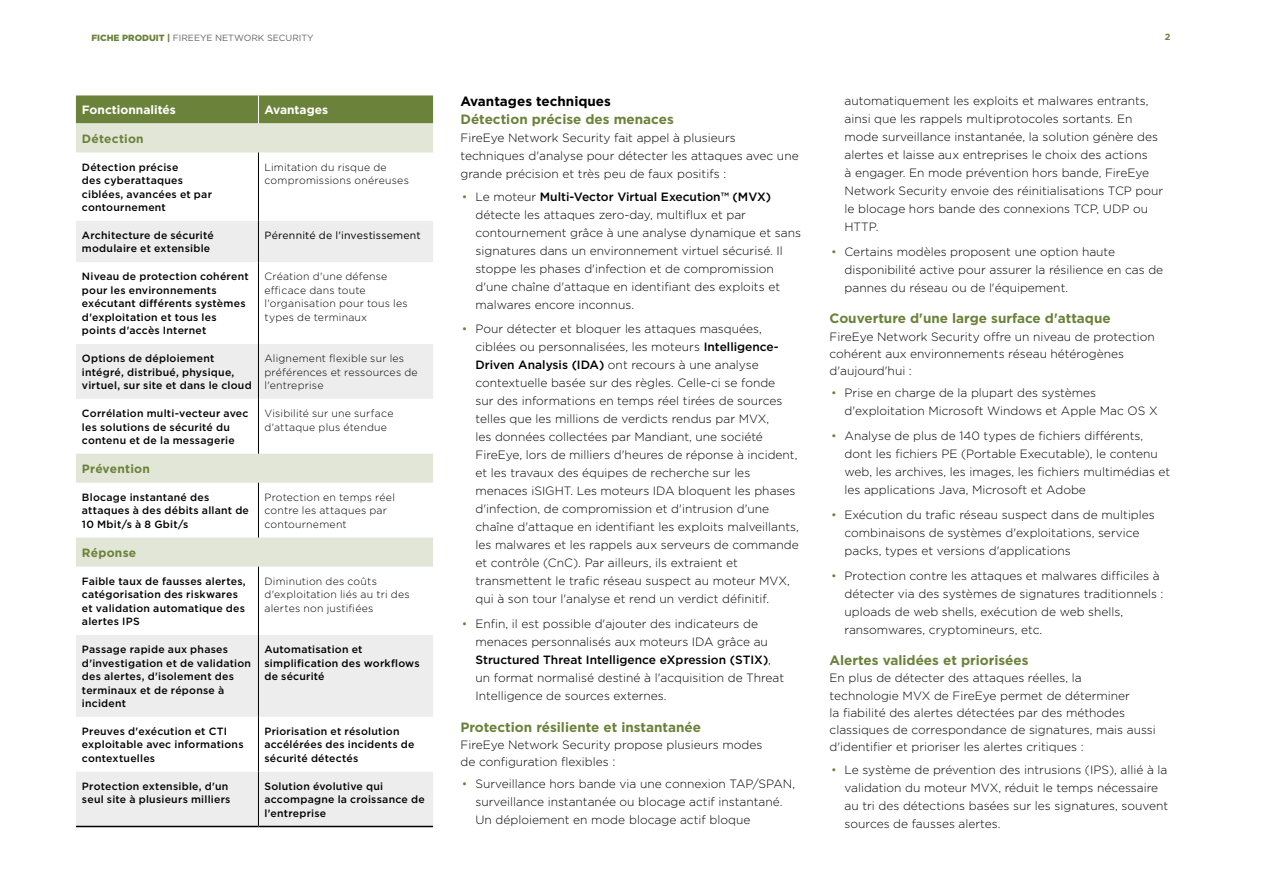
<style>
.page{position:relative;width:1263px;height:893px;background:#fff}
.page>*{position:absolute;margin:0;border:0;box-sizing:border-box;transform-origin:0 0}
.t1{font:700 13.5px "Gotham";color:#6b823a}
.t2{font:700 13.5px "Gotham";color:#000}
.t3{font:300 12px/18px "Gotham";color:#000}
.t4{font:700 12px "Gotham";letter-spacing:.02em;color:#6b823a}
.t5{font:700 12px "Gotham";color:#fff}
.t6{font:500 10.5px/13.5px "Gotham";letter-spacing:.02em;color:#000}
.t7{font:300 10.5px/13.5px "Gotham";letter-spacing:.02em;color:#000}
.t8{font:10.5px "Gotham";letter-spacing:.02em;color:#000}
.t9{font:9px "Gotham";color:#656565}
.t10{font:700 9px "Gotham";color:#6b823a}
.s1{font-weight:900;color:#6b823a}
.s2{color:#6b823a}
.s3{font-weight:500}
.s4{font-size:12.75px}
</style>
<div class="page">
<svg style="left:76px;top:123px;width:357px;height:98px"></svg>
<svg style="left:76px;top:221px;width:357px;height:605px"></svg>
<hr style="left:258px;top:152px;width:1px;height:69px;background:#000">
<hr style="left:258px;top:221px;width:1px;height:41px;background:#000">
<hr style="left:258px;top:262px;width:1px;height:82px;background:#000">
<hr style="left:258px;top:344px;width:1px;height:55px;background:#000">
<hr style="left:258px;top:399px;width:1px;height:55px;background:#000">
<hr style="left:258px;top:483px;width:1px;height:55px;background:#000">
<hr style="left:258px;top:567px;width:1px;height:68px;background:#000">
<hr style="left:258px;top:635px;width:1px;height:82px;background:#000">
<hr style="left:258px;top:717px;width:1px;height:55px;background:#000">
<hr style="left:258px;top:772px;width:1px;height:54px;background:#000">
<hr style="left:76px;top:826px;width:182px;height:1px;background:#000">
<hr style="left:258px;top:826px;width:175px;height:1px;background:#000">
<div style="left:76px;top:95px;width:357px;height:28px;background:#6b823a"></div>
<p class="t9" style="left:91px;top:33px;width:224px"><span class="s1">FICHE PRODUIT |</span> FIREEYE NETWORK SECURITY</p>
<p class="t10" style="left:1165px;top:31px;width:7px">2</p>
<p class="t5" style="left:82px;top:102px;width:96px">Fonctionnalités</p>
<p class="t5" style="left:264px;top:102px;width:65px">Avantages</p>
<p class="t4" style="left:82px;top:131px;width:63px">Détection</p>
<p class="t6" style="left:82px;top:160px;width:132px">Détection précise<br>des cyberattaques ciblées, avancées et par contournement</p>
<p class="t7" style="left:264px;top:160px;width:146px">Limitation du risque de compromissions onéreuses</p>
<p class="t6" style="left:82px;top:228px;width:133px">Architecture de sécurité modulaire et extensible</p>
<p class="t8" style="left:264px;top:228px;width:158px">Pérennité de l'investissement</p>
<p class="t6" style="left:82px;top:270px;width:168px">Niveau de protection cohérent pour les environnements exécutant différents systèmes d'exploitation et tous les points d'accès Internet</p>
<p class="t7" style="left:264px;top:270px;width:145px">Création d'une défense efficace dans toute l'organisation pour tous les types de terminaux</p>
<p class="t6" style="left:82px;top:352px;width:171px">Options de déploiement intégré, distribué, physique, virtuel, sur site et dans le cloud</p>
<p class="t7" style="left:264px;top:351px;width:155px">Alignement flexible sur les préférences et ressources de l'entreprise</p>
<p class="t6" style="left:82px;top:406px;width:168px">Corrélation multi-vecteur avec les solutions de sécurité du contenu et de la messagerie</p>
<p class="t7" style="left:264px;top:406px;width:131px">Visibilité sur une surface d'attaque plus étendue</p>
<p class="t4" style="left:82px;top:461px;width:69px">Prévention</p>
<p class="t6" style="left:82px;top:490px;width:169px">Blocage instantané des attaques à des débits allant de<br>10 Mbit/s à 8 Gbit/s</p>
<p class="t7" style="left:264px;top:490px;width:132px">Protection en temps réel contre les attaques par contournement</p>
<p class="t4" style="left:82px;top:545px;width:56px">Réponse</p>
<p class="t6" style="left:82px;top:574px;width:165px">Faible taux de fausses alertes, catégorisation des riskwares et validation automatique des alertes IPS</p>
<p class="t7" style="left:264px;top:574px;width:147px">Diminution des coûts d'exploitation liés au tri des alertes non justifiées</p>
<p class="t6" style="left:82px;top:642px;width:171px">Passage rapide aux phases d'investigation et de validation des alertes, d'isolement des terminaux et de réponse à incident</p>
<p class="t6" style="left:264px;top:642px;width:157px">Automatisation et simplification des workflows de sécurité</p>
<p class="t6" style="left:82px;top:724px;width:163px">Preuves d'exécution et CTI exploitable avec informations contextuelles</p>
<p class="t6" style="left:264px;top:724px;width:152px">Priorisation et résolution accélérées des incidents de sécurité détectés</p>
<p class="t6" style="left:82px;top:779px;width:150px">Protection extensible, d'un seul site à plusieurs milliers</p>
<p class="t6" style="left:264px;top:779px;width:162px">Solution évolutive qui accompagne la croissance de l'entreprise</p>
<p class="t2" style="left:460px;top:93px;width:152px">Avantages techniques</p>
<p class="t1" style="left:460px;top:111px;width:215px">Détection précise des menaces</p>
<p class="t3" style="left:460px;top:129px;width:340px">FireEye Network Security fait appel à plusieurs techniques d'analyse pour détecter les attaques avec une grande précision et très peu de faux positifs :</p>
<p class="t3" style="left:475px;top:187px;width:327px;text-indent:-14px"><span class="s2">•</span> Le moteur <span class="s3">Multi-Vector Virtual Execution™ (MVX) </span>détecte les attaques zero-day, multiflux et par contournement grâce à une analyse dynamique et sans signatures dans un environnement virtuel sécurisé. Il stoppe les phases d'infection et de compromission d'une chaîne d'attaque en identifiant des exploits et malwares encore inconnus.</p>
<p class="t3" style="left:475px;top:320px;width:325px;text-indent:-14px"><span class="s2">•</span> Pour détecter et bloquer les attaques masquées, ciblées ou personnalisées, les moteurs <span class="s3">Intelligence-Driven Analysis (IDA)</span> ont recours à une analyse contextuelle basée sur des règles. Celle-ci se fonde<br>sur des informations en temps réel tirées de sources telles que les millions de verdicts rendus par MVX,<br>les données collectées par Mandiant, une société FireEye, lors de milliers d'heures de réponse à incident, et les travaux des équipes de recherche sur les menaces iSIGHT. Les moteurs IDA bloquent les phases d'infection, de compromission et d'intrusion d'une chaîne d'attaque en identifiant les exploits malveillants, les malwares et les rappels aux serveurs de commande et contrôle (CnC). Par ailleurs, ils extraient et transmettent le trafic réseau suspect au moteur MVX, qui à son tour l'analyse et rend un verdict définitif.</p>
<p class="t3" style="left:475px;top:615px;width:310px;text-indent:-14px"><span class="s2">•</span> Enfin, il est possible d'ajouter des indicateurs de menaces personnalisés aux moteurs IDA grâce au <span class="s3">Structured Threat Intelligence eXpression (STIX)</span>, un format normalisé destiné à l'acquisition de Threat Intelligence de sources externes.</p>
<p class="t1" style="left:460px;top:718px;width:242px">Protection résiliente et instantanée</p>
<p class="t3" style="left:460px;top:736px;width:303px;line-height:17.2px">FireEye Network Security propose plusieurs modes de configuration flexibles <span class="s4">:</span></p>
<p class="t3" style="left:475px;top:775px;width:321px;text-indent:-14px"><span class="s2">•</span> Surveillance hors bande via une connexion TAP/SPAN, surveillance instantanée ou blocage actif instantané.<br>Un déploiement en mode blocage actif bloque</p>
<p class="t3" style="left:844px;top:91px;width:320px">automatiquement les exploits et malwares entrants, ainsi que les rappels multiprotocoles sortants. En mode surveillance instantanée, la solution génère des alertes et laisse aux entreprises le choix des actions<br>à engager. En mode prévention hors bande, FireEye Network Security envoie des réinitialisations TCP pour le blocage hors bande des connexions TCP, UDP ou HTTP.</p>
<p class="t3" style="left:844px;top:242px;width:320px;text-indent:-14px"><span class="s2">•</span> Certains modèles proposent une option haute disponibilité active pour assurer la résilience en cas de pannes du réseau ou de l'équipement.</p>
<p class="t1" style="left:829px;top:310px;width:283px">Couverture d'une large surface d'attaque</p>
<p class="t3" style="left:829px;top:327px;width:327px;line-height:17.2px">FireEye Network Security offre un niveau de protection cohérent aux environnements réseau hétérogènes d'aujourd'hui :</p>
<p class="t3" style="left:844px;top:384px;width:315px;text-indent:-14px"><span class="s2">•</span> Prise en charge de la plupart des systèmes d'exploitation Microsoft Windows et Apple Mac OS X</p>
<p class="t3" style="left:844px;top:427px;width:327px;text-indent:-14px"><span class="s2">•</span> Analyse de plus de 140 types de fichiers différents, dont les fichiers PE (Portable Executable), le contenu web, les archives, les images, les fichiers multimédias et les applications Java, Microsoft et Adobe</p>
<p class="t3" style="left:844px;top:505px;width:312px;text-indent:-14px"><span class="s2">•</span> Exécution du trafic réseau suspect dans de multiples combinaisons de systèmes d'exploitations, service packs, types et versions d'applications</p>
<p class="t3" style="left:844px;top:566px;width:320px;text-indent:-14px"><span class="s2">•</span> Protection contre les attaques et malwares difficiles à détecter via des systèmes de signatures traditionnels : uploads de web shells, exécution de web shells, ransomwares, cryptomineurs, etc.</p>
<p class="t1" style="left:829px;top:651px;width:201px">Alertes validées et priorisées</p>
<p class="t3" style="left:829px;top:669px;width:328px;line-height:17.2px">En plus de détecter des attaques réelles, la<br>technologie MVX de FireEye permet de déterminer<br>la fiabilité des alertes détectées par des méthodes classiques de correspondance de signatures, mais aussi d'identifier et prioriser les alertes critiques :</p>
<p class="t3" style="left:844px;top:760px;width:325px;text-indent:-14px"><span class="s2">•</span> Le système de prévention des intrusions (IPS), allié à la validation du moteur MVX, réduit le temps nécessaire au tri des détections basées sur les signatures, souvent sources de fausses alertes.</p>
</div>
